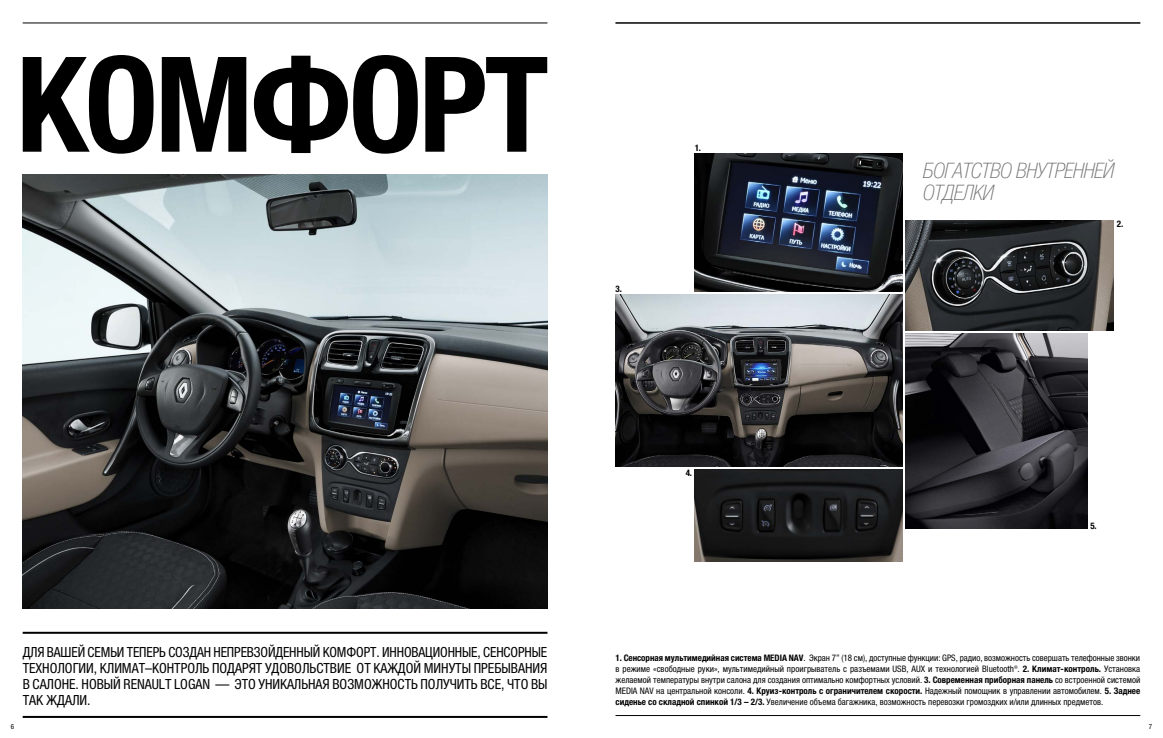
<style>
.page{position:relative;width:1163px;height:738px;background:#fff}
.page>*{position:absolute;margin:0;border:0;box-sizing:border-box;transform-origin:0 0}
.t1{font:700 condensed 132.8px "Helvetica Neue LTCYR";letter-spacing:-.025em;color:#000}
.t2{font:italic 100 condensed 21.4px/22.2px "Helvetica Neue LTCYR";letter-spacing:-.02em;color:#706f6f}
.t3{font:condensed 14px/16px "Helvetica Neue LTCYR";color:#000;text-align:justify}
.t4{font:condensed 9px/11px "Helvetica Neue LTCYR";color:#000;text-align:justify}
.t5{font:700 condensed 9px "Helvetica Neue LTCYR";color:#000}
.t6{font:condensed 7px "Helvetica Neue LTCYR";color:#000}
.s1{font-weight:700}
</style>
<div class="page">
<img style="left:23px;top:174px;width:524px;height:434px">
<img style="left:694px;top:153px;width:208px;height:138px">
<img style="left:615px;top:294px;width:287px;height:172px">
<img style="left:694px;top:469px;width:208px;height:92px">
<img style="left:905px;top:333px;width:182px;height:195px">
<img style="left:905px;top:220px;width:208px;height:110px">
<hr style="left:615px;top:714px;width:525px;height:1px;background:#000">
<hr style="left:23px;top:631px;width:524px;height:2px;background:#000">
<hr style="left:23px;top:715px;width:524px;height:2px;background:#000">
<hr style="left:615px;top:23px;width:525px;height:1px;background:#000">
<hr style="left:23px;top:23px;width:524px;height:1px;background:#000">
<h1 class="t1" style="left:16px;top:30px;width:533px">КОМФОРТ</h1>
<p class="t5" style="left:615px;top:283px;width:8px">3.</p>
<p class="t5" style="left:694px;top:142px;width:8px">1.</p>
<h2 class="t2" style="left:923px;top:159px;width:193px">БОГАТСТВО ВНУТРЕННЕЙ<br>ОТДЕЛКИ</h2>
<p class="t5" style="left:1116px;top:218px;width:8px">2.</p>
<p class="t3" style="left:23px;top:643px;width:526px">ДЛЯ ВАШЕЙ СЕМЬИ ТЕПЕРЬ СОЗДАН НЕПРЕВЗОЙДЕННЫЙ КОМФОРТ. ИННОВАЦИОННЫЕ, СЕНСОРНЫЕ ТЕХНОЛОГИИ, КЛИМАТ–КОНТРОЛЬ ПОДАРЯТ УДОВОЛЬСТВИЕ ОТ КАЖДОЙ МИНУТЫ ПРЕБЫВАНИЯ В САЛОНЕ. НОВЫЙ RENAULT LOGAN — ЭТО УНИКАЛЬНАЯ ВОЗМОЖНОСТЬ ПОЛУЧИТЬ ВСЕ, ЧТО ВЫ ТАК ЖДАЛИ.</p>
<p class="t5" style="left:685px;top:467px;width:8px">4.</p>
<p class="t5" style="left:1090px;top:520px;width:8px">5.</p>
<p class="t4" style="left:615px;top:651px;width:526px"><span class="s1">1. Сенсорная мультимедийная система MEDIA NAV</span>. Экран 7” (18 см), доступные функции: GPS, радио, возможность совершать телефонные звонки в режиме «свободные руки», мультимедийный проигрыватель с разъемами USB, AUX и технологией Bluetooth®. <span class="s1">2. Климат-контроль.</span> Установка желаемой температуры внутри салона для создания оптимально комфортных условий. <span class="s1">3. Современная приборная панель</span> со встроенной системой MEDIA NAV на центральной консоли. <span class="s1">4. Круиз-контроль с ограничителем скорости.</span> Надежный помощник в управлении автомобилем. <span class="s1">5. Заднее сиденье со складной спинкой 1/3 – 2/3.</span> Увеличение объема багажника, возможность перевозки громоздких и/или длинных предметов.</p>
<p class="t6" style="left:11px;top:722px;width:5px">6</p>
<p class="t6" style="left:1148px;top:722px;width:5px">7</p>
</div>
